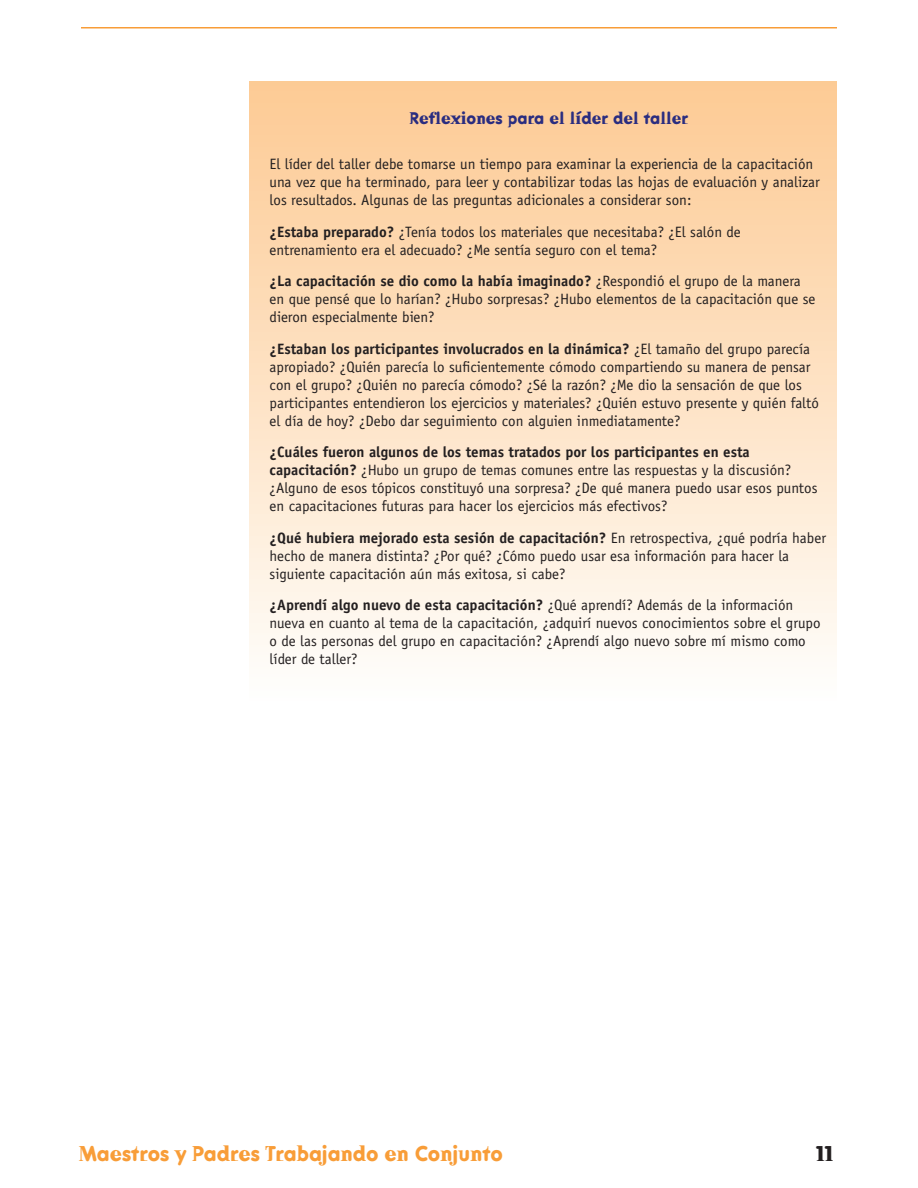
<style>
.page{position:relative;width:918px;height:1188px;background:#fff}
.page>*{position:absolute;margin:0;border:0;box-sizing:border-box;transform-origin:0 0}
.t1{font:700 21px "Dead History OT";color:#f89d38}
.t2{font:700 21px "Dead History OT";color:#231f20}
.t3{font:700 16.5px "Dead History OT";color:#2a2d80}
.t4{font:15px/18px "Officina Sans";color:#231f20}
.s1{font-weight:700}
</style>
<div class="page">
<hr style="left:81px;top:27px;width:756px;height:1px;background:#f89d38">
<div style="left:250px;top:81px;width:587px;height:619px;background:linear-gradient(to bottom,#fdc992,#fefdfa)"></div>
<h3 class="t3" style="left:410px;top:110px;width:280px">Reflexiones para el líder del taller</h3>
<p class="t4" style="left:270px;top:155px;width:552px">El líder del taller debe tomarse un tiempo para examinar la experiencia de la capacitación una vez que ha terminado, para leer y contabilizar todas las hojas de evaluación y analizar los resultados. Algunas de las preguntas adicionales a considerar son:</p>
<p class="t4" style="left:270px;top:223px;width:473px"><span class="s1">¿Estaba preparado?</span> ¿Tenía todos los materiales que necesitaba? ¿El salón de entrenamiento era el adecuado? ¿Me sentía seguro con el tema?</p>
<p class="t4" style="left:270px;top:272px;width:547px"><span class="s1">¿La capacitación se dio como la había imaginado?</span> ¿Respondió el grupo de la manera en que pensé que lo harían? ¿Hubo sorpresas? ¿Hubo elementos de la capacitación que se dieron especialmente bien?</p>
<p class="t4" style="left:270px;top:340px;width:551px"><span class="s1">¿Estaban los participantes involucrados en la dinámica?</span> ¿El tamaño del grupo parecía apropiado? ¿Quién parecía lo suficientemente cómodo compartiendo su manera de pensar con el grupo? ¿Quién no parecía cómodo? ¿Sé la razón? ¿Me dio la sensación de que los participantes entendieron los ejercicios y materiales? ¿Quién estuvo presente y quién faltó el día de hoy? ¿Debo dar seguimiento con alguien inmediatamente?</p>
<p class="t4" style="left:270px;top:443px;width:549px"><span class="s1">¿Cuáles fueron algunos de los temas tratados por los participantes en esta capacitación?</span> ¿Hubo un grupo de temas comunes entre las respuestas y la discusión? ¿Alguno de esos tópicos constituyó una sorpresa? ¿De qué manera puedo usar esos puntos en capacitaciones futuras para hacer los ejercicios más efectivos?</p>
<p class="t4" style="left:270px;top:529px;width:558px"><span class="s1">¿Qué hubiera mejorado esta sesión de capacitación?</span> En retrospectiva, ¿qué podría haber hecho de manera distinta? ¿Por qué? ¿Cómo puedo usar esa información para hacer la siguiente capacitación aún más exitosa, si cabe?</p>
<p class="t4" style="left:270px;top:596px;width:552px"><span class="s1">¿Aprendí algo nuevo de esta capacitación?</span> ¿Qué aprendí? Además de la información nueva en cuanto al tema de la capacitación, ¿adquirí nuevos conocimientos sobre el grupo o de las personas del grupo en capacitación? ¿Aprendí algo nuevo sobre mí mismo como líder de taller?</p>
<h1 class="t1" style="left:79px;top:1143px;width:426px">Maestros y Padres Trabajando en Conjunto</h1>
<h1 class="t2" style="left:816px;top:1143px;width:19px">11</h1>
</div>
